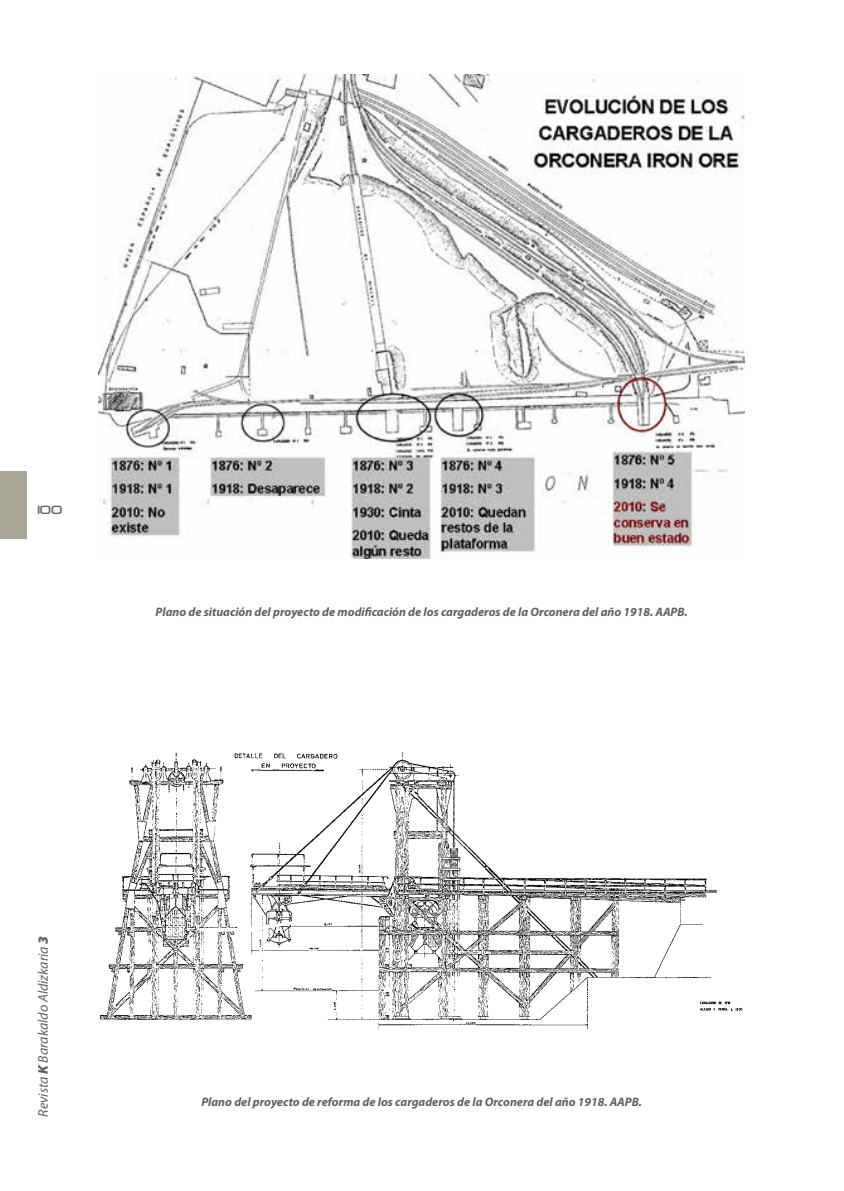
<style>
.page{position:relative;width:844px;height:1191px;background:#fff}
.page>*{position:absolute;margin:0;border:0;box-sizing:border-box;transform-origin:0 0}
.t1{font:italic 14px "Myriad Pro";color:#5f6062}
.t2{font:14px "Neuropol";color:#5f6062}
.t3{font:italic 700 12.25px "Myriad Pro";color:#5f6062}
.s1{font-weight:900}
</style>
<div class="page">
<div style="left:0;top:471px;width:27px;height:67px;background:#a7a699"></div>
<img style="left:99px;top:74px;width:645px;height:484px">
<img style="left:99px;top:752px;width:644px;height:277px">
<p class="t2" style="left:37px;top:502px;width:27px">100</p>
<p class="t3" style="left:156px;top:603px;width:533px">Plano de situación del proyecto de modificación de los cargaderos de la Orconera del año 1918. AAPB.</p>
<p class="t1" style="left:34px;top:1116px;width:182px;rotate:-90deg">Revista <span class="s1">K</span> Barakaldo Aldizkaria <span class="s1">3</span></p>
<p class="t3" style="left:201px;top:1093px;width:442px">Plano del proyecto de reforma de los cargaderos de la Orconera del año 1918. AAPB.</p>
</div>
